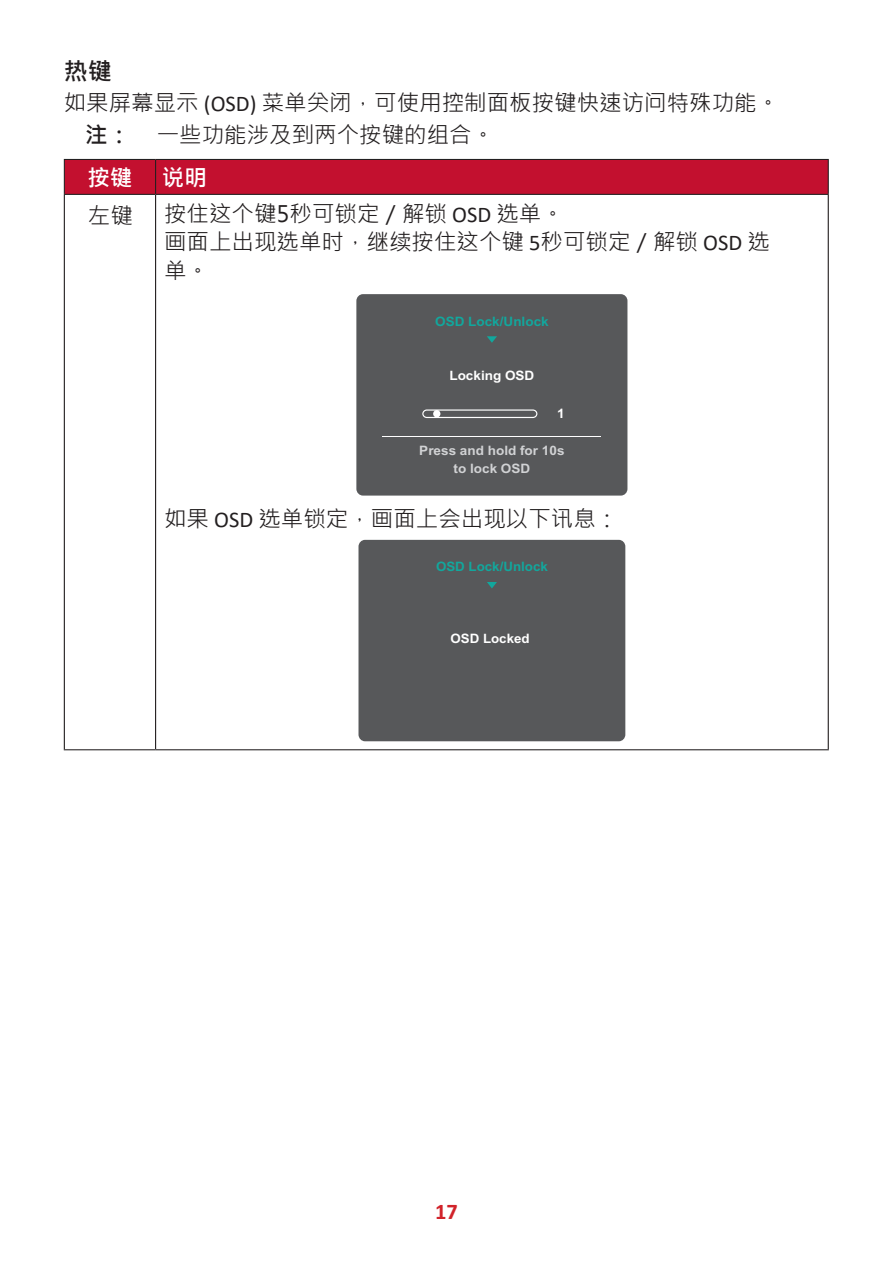
<style>
.page{position:relative;width:893px;height:1263px;background:#fff}
.page>*{position:absolute;margin:0;border:0;box-sizing:border-box;transform-origin:0 0}
.t1{font:700 24px "Microsoft Jheng Hei";color:#231f20}
.t2{font:22.5px/28.2px "Microsoft Jheng Hei";color:#231f20}
.t3{font:700 22.5px "Microsoft Jheng Hei";color:#fff}
.t4{font:700 22.5px "Calibri";color:#d1232a}
.t5{font:22.5px "Microsoft Jheng Hei";color:#231f20}
.t6{font:700 13.05px/18px "Arial";color:#d1d2d4;text-align:center;scale:1.04 1}
.t7{font:700 13.05px "Arial";color:#12a79d;scale:1.04 1}
.t8{font:700 13.05px "Arial";color:#12a79d}
.t9{font:700 13.05px "Arial";color:#fff;scale:1.04 1}
.t10{font:700 13.05px "Arial";color:#fff}
.s1{font-family:"Calibri"}
.s2{font-weight:700}
.s3{font-style:inherit}
</style>
<div class="page">
<div style="left:65px;top:160px;width:763px;height:34px;background:#c3102f"></div>
<hr style="left:64px;top:159px;width:92px;height:1px;background:#231f20">
<hr style="left:64px;top:160px;width:1px;height:34px;background:#231f20">
<hr style="left:156px;top:159px;width:673px;height:1px;background:#231f20">
<hr style="left:155px;top:160px;width:1px;height:34px;background:#231f20">
<hr style="left:828px;top:160px;width:1px;height:34px;background:#231f20">
<hr style="left:64px;top:194px;width:92px;height:1px;background:#231f20">
<hr style="left:156px;top:194px;width:673px;height:1px;background:#231f20">
<hr style="left:64px;top:749px;width:92px;height:1px;background:#231f20">
<hr style="left:156px;top:749px;width:673px;height:1px;background:#231f20">
<hr style="left:828px;top:195px;width:1px;height:554px;background:#231f20">
<hr style="left:64px;top:195px;width:1px;height:554px;background:#231f20">
<hr style="left:155px;top:195px;width:1px;height:554px;background:#231f20">
<div style="left:356px;top:294px;width:271px;height:202px;background:#57585a;border-radius:7px"></div>
<hr style="left:383px;top:436px;width:218px;height:1px;background:#fff">
<div style="left:422px;top:409px;width:115px;height:9px;border:1px solid #fff;border-radius:4px"></div>
<div style="left:433px;top:410px;width:7px;height:7px;background:#fff;border-radius:50%"></div>
<svg style="left:487px;top:336px;width:10px;height:7px"></svg>
<div style="left:358px;top:540px;width:267px;height:201px;background:#57585a;border-radius:7px"></div>
<svg style="left:487px;top:582px;width:10px;height:6px"></svg>
<p class="t1" style="left:64px;top:56px;width:49px">热键</p>
<p class="t2" style="left:85px;top:87px;width:695px;line-height:31.2px;text-indent:-22px">如果屏幕显示 <span class="s1">(OSD)</span> 菜单关闭，可使用控制面板按键快速访问特殊功能。<span class="s2">注：</span> 一些功能涉及到两个按键的组合。</p>
<p class="t3" style="left:87px;top:163px;width:46px">按键</p>
<p class="t3" style="left:162px;top:163px;width:46px">说明</p>
<p class="t5" style="left:88px;top:202px;width:47px">左键</p>
<p class="t2" style="left:164px;top:200px;width:607px">按住这个键<span class="s3">5秒</span>可锁定／解锁 <span class="s1">OSD</span> 选单。<br>画面上出现选单时，继续按住<span class="s3">这</span>个键 <span class="s1">5</span>秒可锁定／解锁 <span class="s1">OSD</span> 选单。</p>
<p class="t7" style="left:435px;top:312px;width:111px">OSD Lock/Unlock</p>
<p class="t9" style="left:449px;top:366px;width:83px">Locking OSD</p>
<p class="t9" style="left:557px;top:404px;width:9px">1</p>
<p class="t6" style="left:419px;top:442px;width:141px">Press and hold for 10s to lock OSD</p>
<p class="t2" style="left:164px;top:504px;width:456px">如果 <span class="s1">OSD</span> 选单锁定，画面上会出现以下讯息：</p>
<p class="t8" style="left:436px;top:557px;width:113px">OSD Lock/Unlock</p>
<p class="t10" style="left:450px;top:629px;width:81px">OSD Locked</p>
<p class="t4" style="left:435px;top:1195px;width:24px">17</p>
</div>
